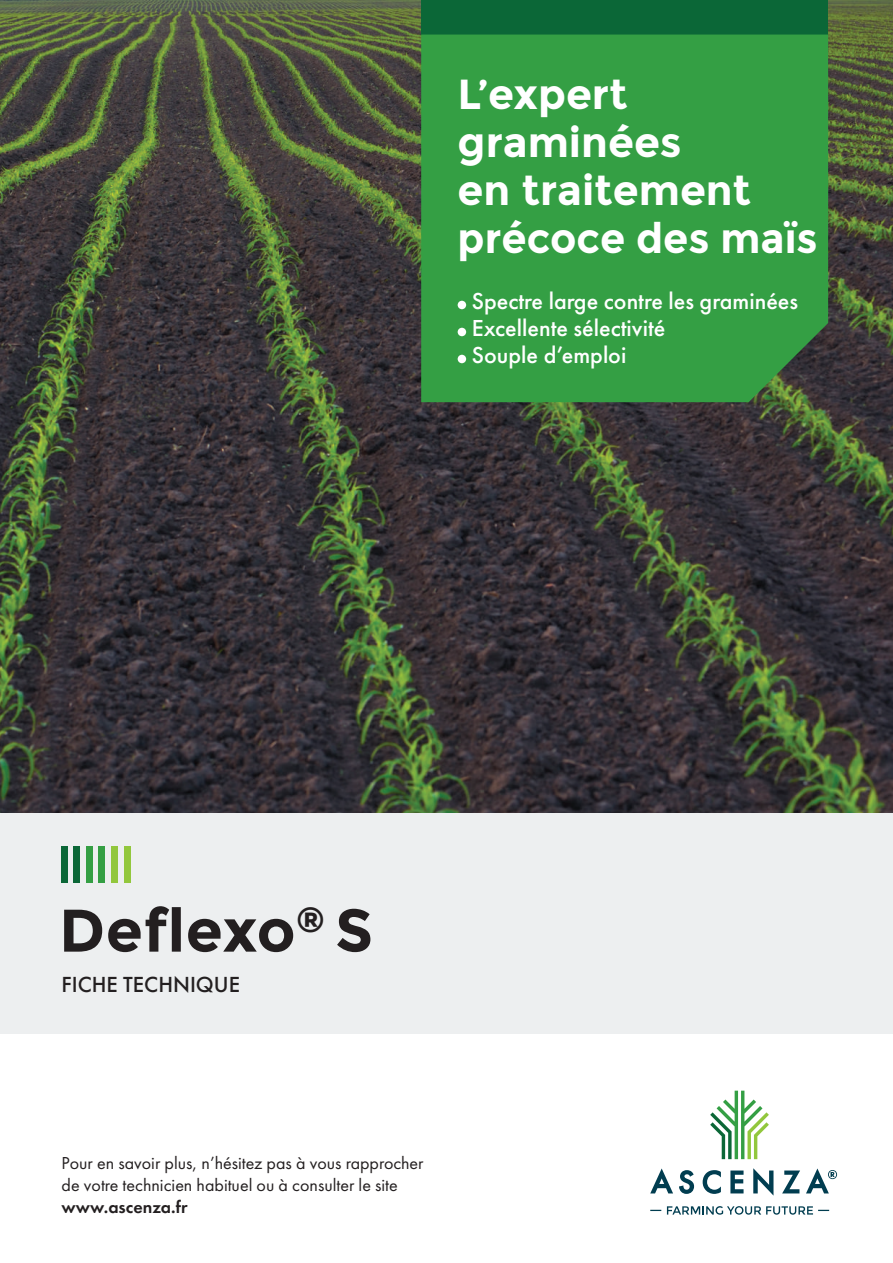
<style>
.page{position:relative;width:893px;height:1263px;background:#fff}
.page>*{position:absolute;margin:0;border:0;box-sizing:border-box;transform-origin:0 0}
.t1{font:700 60px "Montserrat";letter-spacing:.005em;color:#231f20}
.t2{font:700 42px/48px "Montserrat";color:#fff}
.t3{font:500 24px/27px "Futura PT";color:#fff}
.t4{font:500 22.65px "Futura PT";color:#231f20}
.t5{font:18px/21.6px "Futura PT";color:#231f20}
.t6{font:600 18px "Futura PT";color:#231f20}
</style>
<div class="page">
<img style="left:0;top:0;width:893px;height:813px">
<div style="left:421px;top:0;width:407px;height:35px;background:#0b6737"></div>
<svg style="left:421px;top:35px;width:407px;height:367px;background:#349c43"></svg>
<div style="left:0;top:813px;width:893px;height:221px;background:#edeff0"></div>
<div style="left:62px;top:846px;width:6px;height:36px;background:#0b6737"></div>
<div style="left:74px;top:846px;width:6px;height:36px;background:#0b6737"></div>
<div style="left:86px;top:846px;width:7px;height:36px;background:#349f44"></div>
<div style="left:99px;top:846px;width:6px;height:36px;background:#349f44"></div>
<div style="left:111px;top:846px;width:7px;height:36px;background:#92c73d"></div>
<div style="left:124px;top:846px;width:6px;height:36px;background:#92c73d"></div>
<div style="left:458px;top:301px;width:8px;height:8px;background:#fff;border-radius:50%"></div>
<div style="left:458px;top:328px;width:8px;height:8px;background:#fff;border-radius:50%"></div>
<div style="left:458px;top:355px;width:8px;height:8px;background:#fff;border-radius:50%"></div>
<svg style="left:679px;top:1170px;width:15px;height:24px"></svg>
<svg style="left:703px;top:1170px;width:18px;height:24px"></svg>
<svg style="left:730px;top:1170px;width:13px;height:23px"></svg>
<svg style="left:753px;top:1168px;width:20px;height:27px"></svg>
<svg style="left:782px;top:1170px;width:18px;height:23px"></svg>
<svg style="left:650px;top:1168px;width:23px;height:25px"></svg>
<svg style="left:710px;top:1091px;width:59px;height:68px"></svg>
<svg style="left:806px;top:1168px;width:31px;height:25px"></svg>
<svg style="left:667px;top:1206px;width:162px;height:9px"></svg>
<h2 class="t2" style="left:458px;top:71px;width:362px">L’expert graminées<br>en traitement précoce des maïs</h2>
<h3 class="t3" style="left:472px;top:288px;width:328px">Spectre large contre les graminées<br>Excellente sélectivité<br>Souple d’emploi</h3>
<h1 class="t1" style="left:59px;top:895px;width:316px">Deflexo<sup>®</sup> S</h1>
<p class="t4" style="left:62px;top:971px;width:180px">FICHE TECHNIQUE</p>
<p class="t5" style="left:62px;top:1152px;width:363px">Pour en savoir plus, n’hésitez pas à vous rapprocher de votre technicien habituel ou à consulter le site</p>
<p class="t6" style="left:62px;top:1195px;width:127px">www.ascenza.fr</p>
</div>
